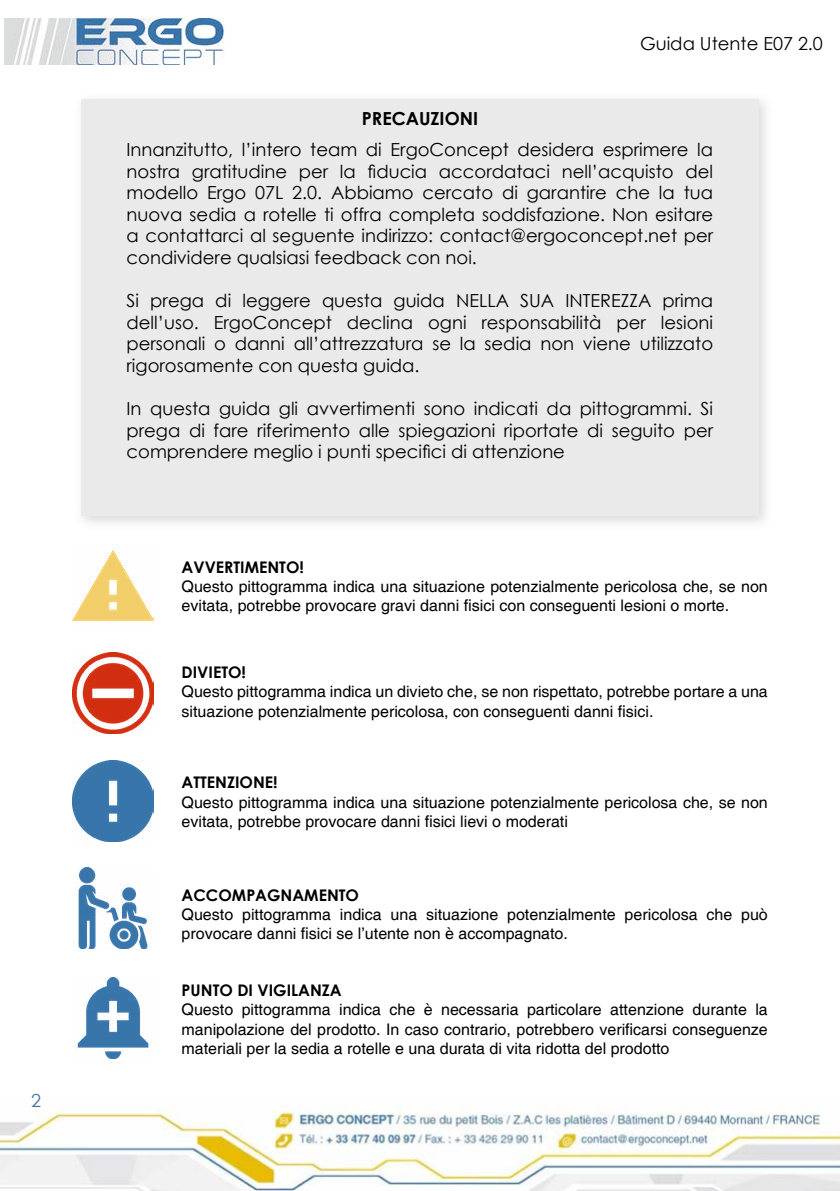
<style>
.page{position:relative;width:840px;height:1191px;background:#fff}
.page>*{position:absolute;margin:0;border:0;box-sizing:border-box;transform-origin:0 0}
.t1{font:18px/21.6px "Century Gothic";color:#000;text-align:justify}
.t2{font:700 18px "Century Gothic";color:#000}
.t3{font:18px "Century Gothic";color:#43729d}
.t4{font:16px/19.2px "Helvetica";color:#000}
.t5{font:700 16px "Century Gothic";color:#000}
</style>
<div class="page">
<img style="left:5px;top:18px;width:219px;height:47px">
<img style="left:0;top:1105px;width:840px;height:86px">
<div style="left:73px;top:92px;width:699px;height:440px;background:#cecece;opacity:.75"></div>
<div style="left:81px;top:99px;width:677px;height:417px;background:#eaeaea"></div>
<img style="left:72px;top:548px;width:81px;height:74px">
<img style="left:72px;top:760px;width:81px;height:81px">
<img style="left:72px;top:652px;width:81px;height:81px">
<img style="left:77px;top:867px;width:73px;height:81px">
<img style="left:72px;top:977px;width:79px;height:81px">
<p class="t3" style="left:31px;top:1087px;width:11px">2</p>
<p class="t2" style="left:361px;top:105px;width:118px">PRECAUZIONI</p>
<p class="t1" style="left:639px;top:32px;width:184px">Guida Utente E07 2.0</p>
<p class="t1" style="left:126px;top:138px;width:587px">Innanzitutto, l’intero team di ErgoConcept desidera esprimere la nostra gratitudine per la fiducia accordataci nell’acquisto del modello Ergo 07L 2.0. Abbiamo cercato di garantire che la tua nuova sedia a rotelle ti offra completa soddisfazione. Non esitare a contattarci al seguente indirizzo: contact@ergoconcept.net per condividere qualsiasi feedback con noi.</p>
<p class="t1" style="left:126px;top:290px;width:587px">Si prega di leggere questa guida NELLA SUA INTEREZZA prima dell’uso. ErgoConcept declina ogni responsabilità per lesioni personali o danni all’attrezzatura se la sedia non viene utilizzato rigorosamente con questa guida.</p>
<p class="t1" style="left:126px;top:398px;width:587px">In questa guida gli avvertimenti sono indicati da pittogrammi. Si prega di fare riferimento alle spiegazioni riportate di seguito per comprendere meglio i punti specifici di attenzione</p>
<p class="t5" style="left:181px;top:555px;width:124px">AVVERTIMENTO!</p>
<p class="t4" style="left:181px;top:577px;width:587px">Questo pittogramma indica una situazione potenzialmente pericolosa che, se non evitata, potrebbe provocare gravi danni fisici con conseguenti lesioni o morte.</p>
<p class="t5" style="left:181px;top:660px;width:66px">DIVIETO!</p>
<p class="t4" style="left:181px;top:682px;width:587px">Questo pittogramma indica un divieto che, se non rispettato, potrebbe portare a una situazione potenzialmente pericolosa, con conseguenti danni fisici.</p>
<p class="t5" style="left:181px;top:770px;width:98px">ATTENZIONE!</p>
<p class="t4" style="left:181px;top:793px;width:587px">Questo pittogramma indica una situazione potenzialmente pericolosa che, se non evitata, potrebbe provocare danni fisici lievi o moderati</p>
<p class="t5" style="left:181px;top:883px;width:179px">ACCOMPAGNAMENTO</p>
<p class="t4" style="left:181px;top:905px;width:587px">Questo pittogramma indica una situazione potenzialmente pericolosa che può provocare danni fisici se l’utente non è accompagnato.</p>
<p class="t5" style="left:181px;top:978px;width:161px">PUNTO DI VIGILANZA</p>
<p class="t4" style="left:181px;top:1000px;width:587px;text-align:justify">Questo pittogramma indica che è necessaria particolare attenzione durante la manipolazione del prodotto. In caso contrario, potrebbero verificarsi conseguenze materiali per la sedia a rotelle e una durata di vita ridotta del prodotto</p>
</div>
